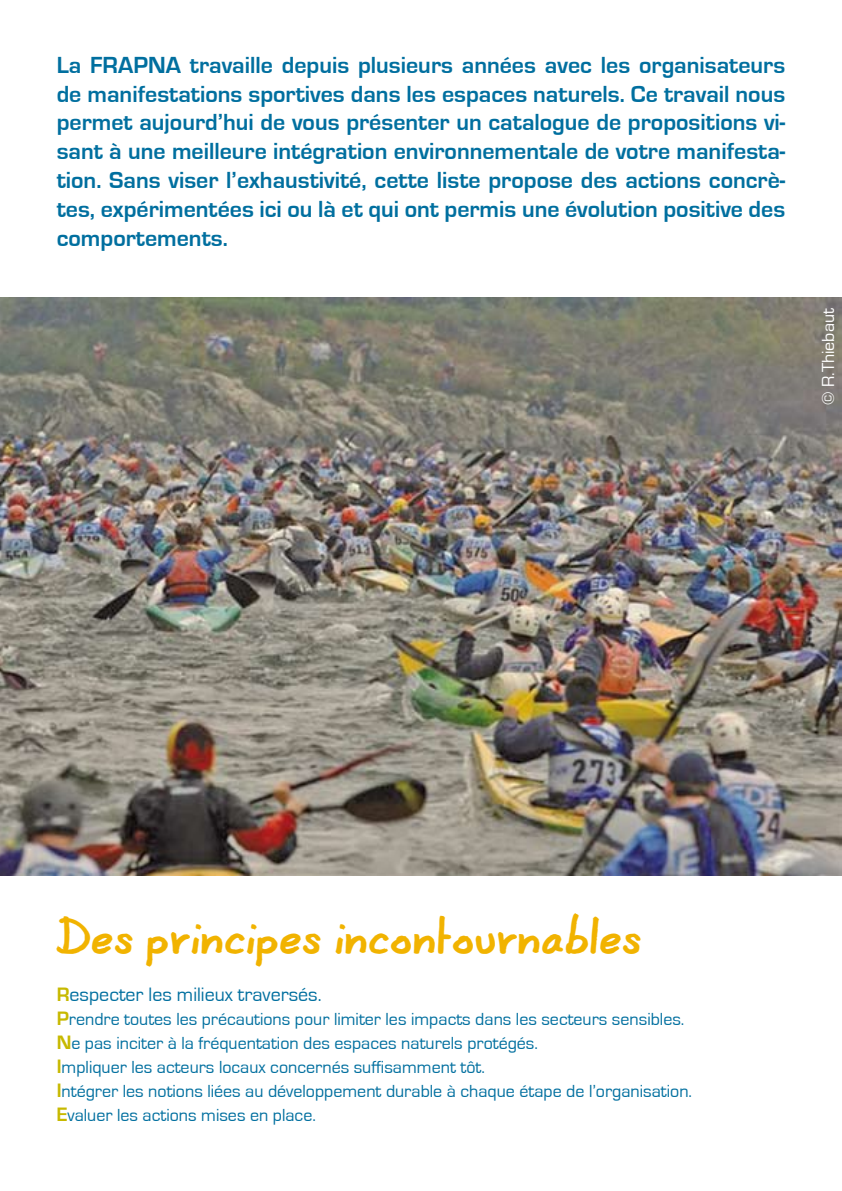
<style>
.page{position:relative;width:842px;height:1191px;background:#fff}
.page>*{position:absolute;margin:0;border:0;box-sizing:border-box;transform-origin:0 0}
.t1{font:36px "Coert Schrift Dik";color:#f1b300}
.t2{font:700 24px/28.8px "Eurostile";color:#006f9f;text-align:justify}
.t3{font:20px "Eurostile";color:#006f9f}
.t4{font:18px/24px "Eurostile";color:#006f9f}
.t5{font:18px "Eurostile";color:#fff}
.s1{font-weight:700;color:#c7b900}
.s2{font-weight:700;font-size:20px;color:#c7b900}
</style>
<div class="page">
<img style="left:0;top:298px;width:842px;height:578px">
<p class="t2" style="left:57px;top:51px;width:730px">La FRAPNA travaille depuis plusieurs années avec les organisateurs de manifestations sportives dans les espaces naturels. Ce travail nous permet aujourd’hui de vous présenter un catalogue de propositions vi&shy;sant à une meilleure intégration environnementale de votre manifesta&shy;tion. Sans viser l’exhaustivité, cette liste propose des actions concrè&shy;tes, expérimentées ici ou là et qui ont permis une évolution positive des comportements.</p>
<p class="t5" style="left:818px;top:405px;width:99px;rotate:-90deg">© R.Thiebaut</p>
<h1 class="t1" style="left:57px;top:919px;width:589px">Des principes incontournables</h1>
<p class="t3" style="left:57px;top:983px;width:266px"><span class="s1">R</span>especter les milieux traversés.</p>
<p class="t4" style="left:57px;top:1007px;width:637px"><span class="s2">P</span>rendre toutes les précautions pour limiter les impacts dans les secteurs sensibles.<br><span class="s2">N</span>e pas inciter à la fréquentation des espaces naturels protégés.<br><span class="s2">I</span>mpliquer les acteurs locaux concernés suffisamment tôt.<br><span class="s2">I</span>ntégrer les notions liées au développement durable à chaque étape de l’organisation.<br><span class="s2">E</span>valuer les actions mises en place.</p>
</div>
